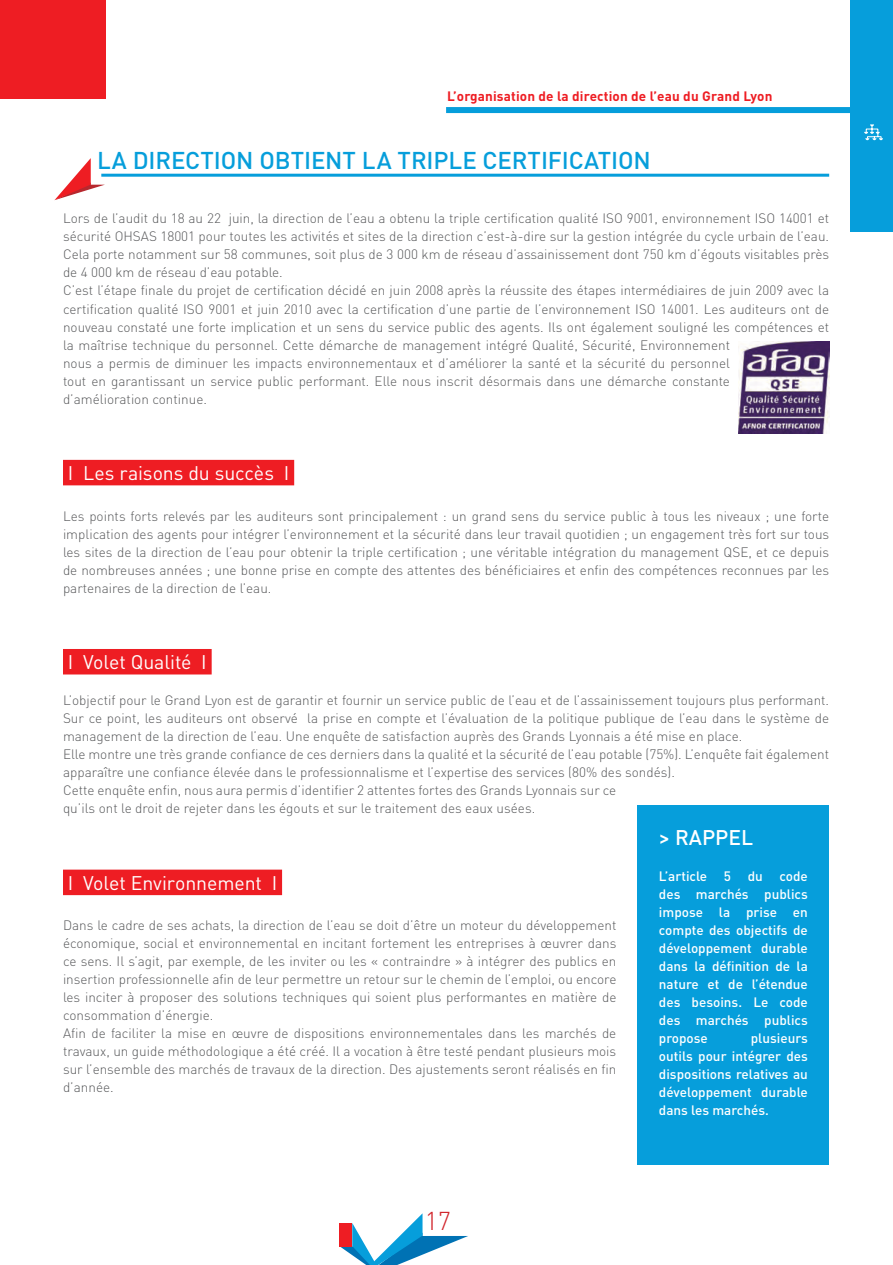
<style>
.page{position:relative;width:893px;height:1265px;background:#fff}
.page>*{position:absolute;margin:0;border:0;box-sizing:border-box;transform-origin:0 0}
.t1{font:300 25.5px "DIN";color:#d1232a}
.Titre1{font:500 24px "DIN";letter-spacing:-.005em;color:#069edb}
.paragraphe_de_base{font:500 21px "DIN";color:#fff}
.paragraphe_de_base-2{font:19.5px "DIN";letter-spacing:-.005em;color:#fff}
.paragraphe_de_base-3{font:300 13.5px/18px "DIN";color:#57585a;text-align:justify}
.paragraphe_de_base-4{font:500 13.5px/18px "DIN";color:#fff;text-align:justify}
.t2{font:700 13.5px "DIN";letter-spacing:.01em;color:#ee1d23}
</style>
<div class="page">
<div style="left:446px;top:107px;width:446px;height:6px;background:#069edb"></div>
<div style="left:850px;top:0;width:42px;height:232px;background:#069edb"></div>
<svg style="left:339px;top:1213px;width:129px;height:51px"></svg>
<div style="left:339px;top:1222px;width:13px;height:24px;background:#ee1d23"></div>
<div style="left:0;top:0;width:105px;height:98px;background:#ee1d23"></div>
<svg style="left:864px;top:124px;width:18px;height:16px"></svg>
<hr style="left:101px;top:174px;width:727px;height:3px;background:#069edb">
<div style="left:63px;top:460px;width:231px;height:25px;background:#ee1d23"></div>
<div style="left:63px;top:649px;width:148px;height:25px;background:#ee1d23"></div>
<div style="left:63px;top:869px;width:219px;height:26px;background:#ee1d23"></div>
<div style="left:637px;top:805px;width:191px;height:359px;background:#069edb"></div>
<svg style="left:54px;top:158px;width:51px;height:42px"></svg>
<img style="left:738px;top:341px;width:90px;height:92px">
<p class="t2" style="left:447px;top:88px;width:326px">L’organisation de la direction de l’eau du Grand Lyon</p>
<p class="Titre1" style="left:97px;top:145px;width:555px">LA DIRECTION OBTIENT LA TRIPLE CERTIFICATION</p>
<p class="paragraphe_de_base-3" style="left:63px;top:209px;width:767px">Lors de l’audit du 18 au 22 juin, la direction de l’eau a obtenu la triple certification qualité ISO 9001, environnement ISO 14001 et sécurité OHSAS 18001 pour toutes les activités et sites de la direction c’est-à-dire sur la gestion intégrée du cycle urbain de l’eau.<br>Cela porte notamment sur 58 communes, soit plus de 3 000 km de réseau d’assainissement dont 750 km d’égouts visitables près de 4 000 km de réseau d’eau potable.</p>
<p class="paragraphe_de_base-3" style="left:63px;top:281px;width:767px;text-align:left">C’est l’étape finale du projet de certification décidé en juin 2008 après la réussite des étapes intermédiaires de juin 2009 avec la certification qualité ISO 9001 et juin 2010 avec la certification d’une partie de l’environnement ISO 14001. Les auditeurs ont de nouveau constaté une forte implication et un sens du service public des agents. Ils ont également souligné les compétences et la maîtrise technique du personnel. Cette démarche de management intégré Qualité, Sécurité, Environnement<br>nous a permis de diminuer les impacts environnementaux et d’améliorer la santé et la sécurité du personnel<br>tout en garantissant un service public performant. Elle nous inscrit désormais dans une démarche constante<br>d’amélioration continue.</p>
<p class="paragraphe_de_base-2" style="left:68px;top:461px;width:223px">I Les raisons du succès I</p>
<p class="paragraphe_de_base-3" style="left:63px;top:506px;width:767px">Les points forts relevés par les auditeurs sont principalement : un grand sens du service public à tous les niveaux ; une forte implication des agents pour intégrer l’environnement et la sécurité dans leur travail quotidien ; un engagement très fort sur tous les sites de la direction de l’eau pour obtenir la triple certification ; une véritable intégration du management QSE, et ce depuis de nombreuses années ; une bonne prise en compte des attentes des bénéficiaires et enfin des compétences reconnues par les partenaires de la direction de l’eau.</p>
<p class="paragraphe_de_base-2" style="left:68px;top:650px;width:140px">I Volet Qualité I</p>
<p class="paragraphe_de_base-3" style="left:63px;top:691px;width:767px">L’objectif pour le Grand Lyon est de garantir et fournir un service public de l’eau et de l’assainissement toujours plus performant.<br>Sur ce point, les auditeurs ont observé la prise en compte et l’évaluation de la politique publique de l’eau dans le système de management de la direction de l’eau. Une enquête de satisfaction auprès des Grands Lyonnais a été mise en place.</p>
<p class="paragraphe_de_base-3" style="left:63px;top:745px;width:767px">Elle montre une très grande confiance de ces derniers dans la qualité et la sécurité de l’eau potable (75%). L’enquête fait également apparaître une confiance élevée dans le professionnalisme et l’expertise des services (80% des sondés).</p>
<p class="paragraphe_de_base-3" style="left:63px;top:781px;width:554px">Cette enquête enfin, nous aura permis d’identifier 2 attentes fortes des Grands Lyonnais sur ce qu’ils ont le droit de rejeter dans les égouts et sur le traitement des eaux usées.</p>
<p class="paragraphe_de_base-2" style="left:68px;top:870px;width:211px">I Volet Environnement I</p>
<p class="paragraphe_de_base-3" style="left:63px;top:916px;width:554px">Dans le cadre de ses achats, la direction de l’eau se doit d’être un moteur du développement économique, social et environnemental en incitant fortement les entreprises à œuvrer dans ce sens. Il s’agit, par exemple, de les inviter ou les « contraindre » à intégrer des publics en insertion professionnelle afin de leur permettre un retour sur le chemin de l’emploi, ou encore les inciter à proposer des solutions techniques qui soient plus performantes en matière de consommation d’énergie.</p>
<p class="paragraphe_de_base-3" style="left:63px;top:1024px;width:554px">Afin de faciliter la mise en œuvre de dispositions environnementales dans les marchés de travaux, un guide méthodologique a été créé. Il a vocation à être testé pendant plusieurs mois sur l’ensemble des marchés de travaux de la direction. Des ajustements seront réalisés en fin d’année.</p>
<p class="t1" style="left:424px;top:1204px;width:28px">17</p>
<p class="paragraphe_de_base" style="left:658px;top:823px;width:96px">&gt; RAPPEL</p>
<p class="paragraphe_de_base-4" style="left:658px;top:866px;width:150px">L’article 5 du code des marchés publics impose la prise en compte des objectifs de développement durable dans la définition de la nature et de l’étendue des besoins. Le code des marchés publics propose</p>
<p class="paragraphe_de_base-4" style="left:658px;top:1028px;width:150px;text-indent:92px">plusieurs outils pour intégrer des dispositions relatives au développement durable dans les marchés.</p>
</div>
